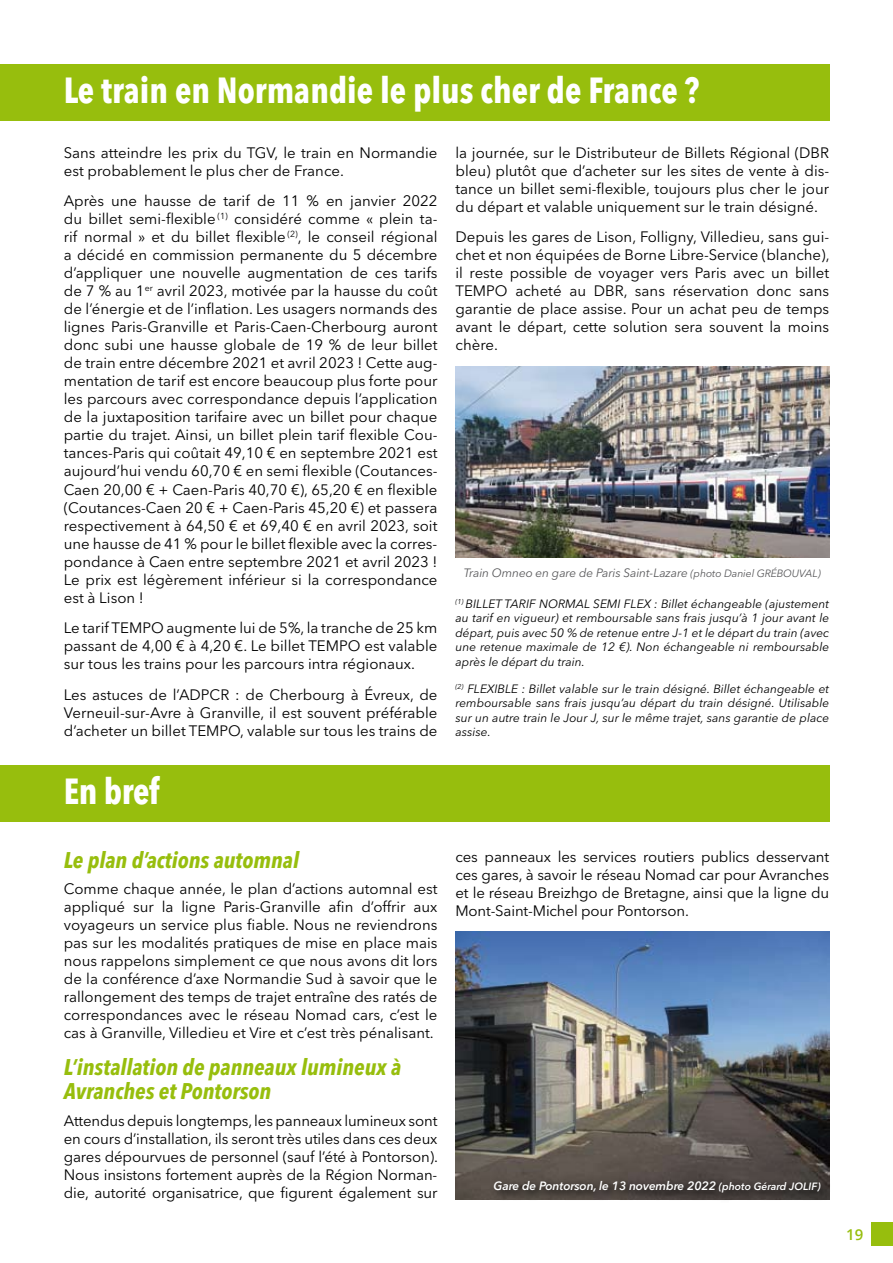
<style>
.page{position:relative;width:893px;height:1263px;background:#fff}
.page>*{position:absolute;margin:0;border:0;box-sizing:border-box;transform-origin:0 0}
.t1{font:700 condensed 36px "Avenir Next LT Pro";color:#fff;scale:.96 1}
.t2{font:italic 700 condensed 22.5px/24px "Avenir Next LT Pro";color:#97be0d}
.t3{font:15px/18px "Avenir Next LT Pro";color:#000;text-align:justify}
.t4{font:600 15px "Open Sans";color:#97be0d}
.t5{font:italic 12px/14.4px "Avenir Next LT Pro";color:#000;text-align:justify}
.t6{font:italic 12px "Avenir Next LT Pro";letter-spacing:-.01em;color:#58585a}
.t7{font:italic 600 12px "Avenir Next LT Pro";letter-spacing:-.01em;color:#fff}
.s1{font-size:10.5px}
</style>
<div class="page">
<div style="left:871px;top:1222px;width:22px;height:24px;background:#97be0d"></div>
<img style="left:455px;top:366px;width:375px;height:192px">
<div style="left:0;top:64px;width:829px;height:56px;background:#97be0d"></div>
<div style="left:0;top:765px;width:829px;height:56px;background:#97be0d"></div>
<img style="left:455px;top:932px;width:375px;height:268px">
<svg style="left:489px;top:1176px;width:341px;height:24px;background:#473f3b"></svg>
<h1 class="t1" style="left:64px;top:69px;width:664px">Le train en Normandie le plus cher de France ?</h1>
<p class="t3" style="left:64px;top:143px;width:375px">Sans atteindre les prix du TGV, le train en Normandie est probablement le plus cher de France.</p>
<p class="t3" style="left:64px;top:192px;width:375px">Après une hausse de tarif de 11 % en janvier 2022 du billet semi-flexible <sup>(1)</sup> considéré comme « plein ta&shy;rif normal » et du billet flexible <sup>(2)</sup>, le conseil régional a décidé en commission permanente du 5 décembre d’appliquer une nouvelle augmentation de ces tarifs de 7 % au 1<sup>er</sup> avril 2023, motivée par la hausse du coût de l’énergie et de l’inflation. Les usagers normands des lignes Paris-Granville et Paris-Caen-Cherbourg auront donc subi une hausse globale de 19 % de leur billet de train entre décembre 2021 et avril 2023 ! Cette aug&shy;mentation de tarif est encore beaucoup plus forte pour les parcours avec correspondance depuis l’application de la juxtaposition tarifaire avec un billet pour chaque partie du trajet. Ainsi, un billet plein tarif flexible Cou&shy;tances-Paris qui coûtait 49,10 € en septembre 2021 est aujourd’hui vendu 60,70 € en semi flexible (Coutances-Caen 20,00 € + Caen-Paris 40,70 €), 65,20 € en flexible (Coutances-Caen 20 € + Caen-Paris 45,20 €) et passera respectivement à 64,50 € et 69,40 € en avril 2023, soit une hausse de 41 % pour le billet flexible avec la corres&shy;pondance à Caen entre septembre 2021 et avril 2023 !<br>Le prix est légèrement inférieur si la correspondance est à Lison !</p>
<p class="t3" style="left:64px;top:619px;width:375px">Le tarif TEMPO augmente lui de 5%, la tranche de 25 km passant de 4,00 € à 4,20 €. Le billet TEMPO est valable sur tous les trains pour les parcours intra régionaux.</p>
<p class="t3" style="left:64px;top:686px;width:375px">Les astuces de l’ADPCR : de Cherbourg à évreux, de Verneuil-sur-Avre à Granville, il est souvent préférable d’acheter un billet TEMPO, valable sur tous les trains de</p>
<h1 class="t1" style="left:64px;top:769px;width:102px">En bref</h1>
<p class="t3" style="left:455px;top:143px;width:375px">la journée, sur le Distributeur de Billets Régional (DBR bleu) plutôt que d’acheter sur les sites de vente à dis&shy;tance un billet semi-flexible, toujours plus cher le jour du départ et valable uniquement sur le train désigné.</p>
<p class="t3" style="left:455px;top:228px;width:376px">Depuis les gares de Lison, Folligny, Villedieu, sans gui&shy;chet et non équipées de Borne Libre-Service (blanche), il reste possible de voyager vers Paris avec un billet TEMPO acheté au DBR, sans réservation donc sans garantie de place assise. Pour un achat peu de temps avant le départ, cette solution sera souvent la moins chère.</p>
<p class="t6" style="left:464px;top:565px;width:359px">Train Omneo en gare de Paris Saint-Lazare <span class="s1">(photo Daniel Grébouval)</span></p>
<p class="t5" style="left:455px;top:597px;width:375px"><sup>(1)</sup> BILLET TARIF NORMAL SEMI FLEX : Billet échangeable (ajustement au tarif en vigueur) et remboursable sans frais jusqu’à 1 jour avant le départ, puis avec 50 % de retenue entre J-1 et le départ du train (avec une retenue maximale de 12 €). Non échangeable ni remboursable après le départ du train.</p>
<p class="t5" style="left:455px;top:681px;width:375px"><sup>(2)</sup> FLEXIBLE : Billet valable sur le train désigné. Billet échangeable et remboursable sans frais jusqu’au départ du train désigné. Utilisable sur un autre train le Jour J, sur le même trajet, sans garantie de place assise.</p>
<h2 class="t2" style="left:64px;top:848px;width:237px">Le plan d’actions automnal</h2>
<p class="t3" style="left:64px;top:880px;width:375px">Comme chaque année, le plan d’actions automnal est appliqué sur la ligne Paris-Granville afin d’offrir aux voyageurs un service plus fiable. Nous ne reviendrons pas sur les modalités pratiques de mise en place mais nous rappelons simplement ce que nous avons dit lors de la conférence d’axe Normandie Sud à savoir que le rallongement des temps de trajet entraîne des ratés de correspondances avec le réseau Nomad cars, c’est le cas à Granville, Villedieu et Vire et c’est très pénalisant.</p>
<h2 class="t2" style="left:64px;top:1055px;width:339px">L’installation de panneaux lumineux à<br>Avranches et Pontorson</h2>
<p class="t3" style="left:64px;top:1111px;width:376px">Attendus depuis longtemps, les panneaux lumineux sont en cours d’installation, ils seront très utiles dans ces deux gares dépourvues de personnel (sauf l’été à Pontorson).<br>Nous insistons fortement auprès de la Région Norman&shy;die, autorité organisatrice, que figurent également sur</p>
<p class="t3" style="left:455px;top:848px;width:375px">ces panneaux les services routiers publics desservant ces gares, à savoir le réseau Nomad car pour Avranches et le réseau Breizhgo de Bretagne, ainsi que la ligne du Mont-Saint-Michel pour Pontorson.</p>
<p class="t7" style="left:494px;top:1179px;width:329px">Gare de Pontorson, le 13 novembre 2022 <span class="s1">(photo Gérard JOLIF)</span></p>
<p class="t4" style="left:846px;top:1224px;width:19px">19</p>
</div>
